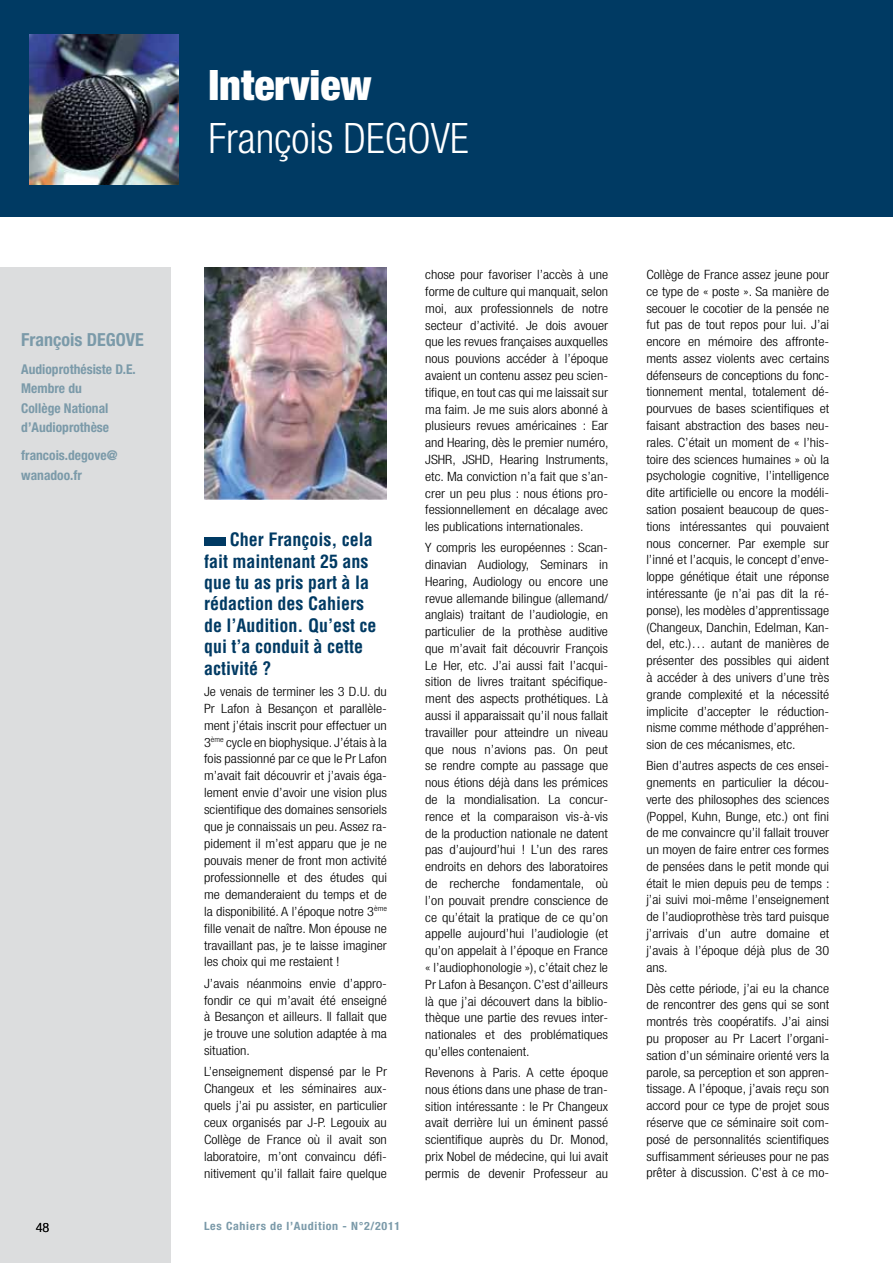
<style>
.page{position:relative;width:893px;height:1263px;background:#fff}
.page>*{position:absolute;margin:0;border:0;box-sizing:border-box;transform-origin:0 0}
.t1{font:300 condensed 42px "Helvetica Neue";color:#fff}
.t2{font:900 condensed 42px "Helvetica Neue";color:#fff}
.t3{font:700 condensed 18px/21.5px "Helvetica";color:#003a63}
.t4{font:700 condensed 18px "Helvetica Neue";color:#7b9aa9}
.t5{font:700 condensed 13.5px/19.5px "Helvetica Neue";color:#7b9aa9}
.t6{font:300 condensed 12.9px/16.8px "Helvetica Neue";color:#000;text-align:justify;scale:1.11 1}
.t7{font:700 condensed 11.4px "Helvetica Neue";letter-spacing:.055em;color:#7b9aa9;scale:1.05 1}
</style>
<div class="page">
<div style="left:0;top:0;width:893px;height:217px;background:#003a63"></div>
<div style="left:0;top:268px;width:170px;height:995px;background:#dcddde"></div>
<img style="left:30px;top:34px;width:149px;height:151px">
<img style="left:204px;top:268px;width:183px;height:231px">
<div style="left:204px;top:538px;width:21px;height:8px;background:#003a63"></div>
<h1 class="t2" style="left:208px;top:59px;width:165px">Interview</h1>
<h1 class="t1" style="left:208px;top:114px;width:262px">François DEGOVE</h1>
<h2 class="t4" style="left:21px;top:328px;width:124px">François DEGOVE</h2>
<p class="t5" style="left:21px;top:359px;width:116px">Audioprothésiste D.E.<br>Membre du<br>Collège National d’Audioprothèse</p>
<p class="t5" style="left:21px;top:445px;width:98px">francois.degove@ wanadoo.fr</p>
<h2 class="t3" style="left:204px;top:529px;width:174px;text-indent:26px">Cher François, cela fait maintenant 25 ans que tu as pris part à la rédaction des Cahiers de l’Audition. Qu’est ce qui t’a conduit à cette activité ?</h2>
<p class="t6" style="left:204px;top:683px;width:166px">Je venais de terminer les 3 D.U. du Pr Lafon à Besançon et parallèle&shy;ment j’étais inscrit pour effectuer un 3<sup>ème</sup> cycle en biophysique. J’étais à la fois passionné par ce que le Pr Lafon m’avait fait découvrir et j’avais éga&shy;lement envie d’avoir une vision plus scientifique des domaines sensoriels que je connaissais un peu. Assez ra&shy;pidement il m’est apparu que je ne pouvais mener de front mon activité professionnelle et des études qui me demanderaient du temps et de la disponibilité. A l’époque notre 3<sup>ème </sup>fille venait de naître. Mon épouse ne travaillant pas, je te laisse imaginer les choix qui me restaient !</p>
<p class="t6" style="left:204px;top:974px;width:166px">J’avais néanmoins envie d’appro&shy;fondir ce qui m’avait été enseigné à Besançon et ailleurs. Il fallait que je trouve une solution adaptée à ma situation.</p>
<p class="t6" style="left:204px;top:1063px;width:166px">L’enseignement dispensé par le Pr Changeux et les séminaires aux&shy;quels j’ai pu assister, en particulier ceux organisés par J-P. Legouix au Collège de France où il avait son laboratoire, m’ont convaincu défi&shy;nitivement qu’il fallait faire quelque</p>
<p class="t6" style="left:36px;top:1219px;width:14px">48</p>
<p class="t7" style="left:204px;top:1219px;width:188px">Les Cahiers de l’Audition - N°2/2011</p>
<p class="t6" style="left:425px;top:266px;width:167px">chose pour favoriser l’accès à une forme de culture qui manquait, selon moi, aux professionnels de notre secteur d’activité. Je dois avouer que les revues françaises auxquelles nous pouvions accéder à l’époque avaient un contenu assez peu scien&shy;tifique, en tout cas qui me laissait sur ma faim. Je me suis alors abonné à plusieurs revues américaines : Ear and Hearing, dès le premier numéro, JSHR, JSHD, Hearing Instruments, etc. Ma conviction n’a fait que s’an&shy;crer un peu plus : nous étions pro&shy;fessionnellement en décalage avec les publications internationales.</p>
<p class="t6" style="left:425px;top:539px;width:166px">Y compris les européennes : Scan&shy;dinavian Audiology, Seminars in Hearing, Audiology ou encore une revue allemande bilingue (allemand/ anglais) traitant de l’audiologie, en particulier de la prothèse auditive que m’avait fait découvrir François Le Her, etc. J’ai aussi fait l’acqui&shy;sition de livres traitant spécifique&shy;ment des aspects prothétiques. Là aussi il apparaissait qu’il nous fallait travailler pour atteindre un niveau que nous n’avions pas. On peut se rendre compte au passage que nous étions déjà dans les prémices de la mondialisation. La concur&shy;rence et la comparaison vis-à-vis de la production nationale ne datent pas d’aujourd’hui ! L’un des rares endroits en dehors des laboratoires de recherche fondamentale, où l’on pouvait prendre conscience de ce qu’était la pratique de ce qu’on appelle aujourd’hui l’audiologie (et qu’on appelait à l’époque en France « l’audiophonologie »), c’était chez le Pr Lafon à Besançon. C’est d’ailleurs là que j’ai découvert dans la biblio&shy;thèque une partie des revues inter&shy;nationales et des problématiques qu’elles contenaient.</p>
<p class="t6" style="left:425px;top:1064px;width:167px">Revenons à Paris. A cette époque nous étions dans une phase de tran&shy;sition intéressante : le Pr Changeux avait derrière lui un éminent passé scientifique auprès du Dr. Monod, prix Nobel de médecine, qui lui avait permis de devenir Professeur au</p>
<p class="t6" style="left:646px;top:266px;width:166px">Collège de France assez jeune pour ce type de « poste ». Sa manière de secouer le cocotier de la pensée ne fut pas de tout repos pour lui. J’ai encore en mémoire des affronte&shy;ments assez violents avec certains défenseurs de conceptions du fonc&shy;tionnement mental, totalement dé&shy;pourvues de bases scientifiques et faisant abstraction des bases neu&shy;rales. C’était un moment de « l’his&shy;toire des sciences humaines » où la psychologie cognitive, l’intelligence dite artificielle ou encore la modéli&shy;sation posaient beaucoup de ques&shy;tions intéressantes qui pouvaient nous concerner. Par exemple sur l’inné et l’acquis, le concept d’enve&shy;loppe génétique était une réponse intéressante (je n’ai pas dit la ré&shy;ponse), les modèles d’apprentissage (Changeux, Danchin, Edelman, Kan&shy;del, etc.)… autant de manières de présenter des possibles qui aident à accéder à des univers d’une très grande complexité et la nécessité implicite d’accepter le réduction&shy;nisme comme méthode d’appréhen&shy;sion de ces mécanismes, etc.</p>
<p class="t6" style="left:646px;top:757px;width:167px">Bien d’autres aspects de ces ensei&shy;gnements en particulier la décou&shy;verte des philosophes des sciences (Poppel, Kuhn, Bunge, etc.) ont fini de me convaincre qu’il fallait trouver un moyen de faire entrer ces formes de pensées dans le petit monde qui était le mien depuis peu de temps : j’ai suivi moi-même l’enseignement de l’audioprothèse très tard puisque j’arrivais d’un autre domaine et j’avais à l’époque déjà plus de 30 ans.</p>
<p class="t6" style="left:646px;top:979px;width:166px">Dès cette période, j’ai eu la chance de rencontrer des gens qui se sont montrés très coopératifs. J’ai ainsi pu proposer au Pr Lacert l’organi&shy;sation d’un séminaire orienté vers la parole, sa perception et son appren&shy;tissage. A l’époque, j’avais reçu son accord pour ce type de projet sous réserve que ce séminaire soit com&shy;posé de personnalités scientifiques suffisamment sérieuses pour ne pas prêter à discussion. C’est à ce mo-</p>
</div>
